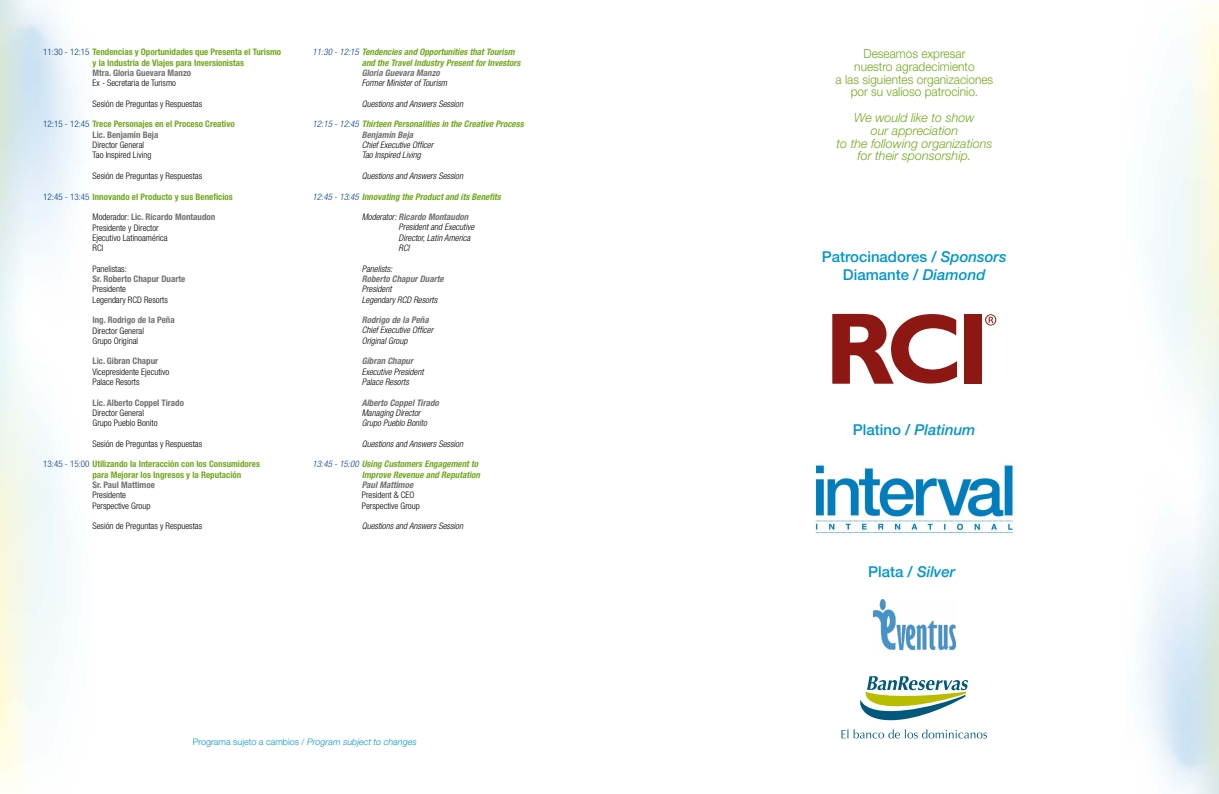
<style>
.page{position:relative;width:1219px;height:794px;background:#fff}
.page>*{position:absolute;margin:0;border:0;box-sizing:border-box;transform-origin:0 0}
.t1{font:500 15px/18px "Helvetica Neue";color:#0095d0;text-align:center}
.t2{font:300 12.5px/12.8px "Helvetica Neue";color:#71a81d;text-align:center;scale:.95 1}
.t3{font:italic 300 12.5px/12.8px "Helvetica Neue";color:#71a81d;text-align:center}
.t4{font:300 condensed 9px/10.3px "Helvetica Neue";color:#000}
.t5{font:italic 300 condensed 9px/10.3px "Helvetica Neue";color:#000}
.t6{font:700 condensed 9px/10.3px "Helvetica Neue";color:#71a81d}
.t7{font:italic 700 condensed 9px/10.3px "Helvetica Neue";color:#71a81d}
.t8{font:700 condensed 9px "Helvetica Neue";color:#707172}
.t9{font:italic 700 condensed 9px "Helvetica Neue";color:#707172}
.t10{font:300 9px "Helvetica Neue";color:#0095d0}
.s1{font-weight:300;color:#003a8d}
.s2{color:#707172}
.s3{font-weight:700;color:#707172}
.s4{font-style:italic}
</style>
<div class="page">
<img style="left:873px;top:599px;width:82px;height:51px">
<svg style="left:841px;top:676px;width:146px;height:62px"></svg>
<svg style="left:985px;top:314px;width:11px;height:11px"></svg>
<svg style="left:832px;top:314px;width:125px;height:70px"></svg>
<div style="left:964px;top:314px;width:17px;height:70px;background:#8c1713"></div>
<img style="left:815px;top:465px;width:199px;height:69px">
<p class="t6" style="left:93px;top:47px;width:190px;text-indent:-49px"><span class="s1">11:30 - 12:15</span> Tendencias y Oportunidades que Presenta el Turismo y la Industria de Viajes para Inversionistas</p>
<p class="t8" style="left:93px;top:67px;width:100px">Mtra. Gloria Guevara Manzo</p>
<p class="t4" style="left:93px;top:78px;width:85px">Ex - Secretaria de Turismo</p>
<p class="t4" style="left:93px;top:98px;width:111px">Sesión de Preguntas y Respuestas</p>
<p class="t6" style="left:93px;top:119px;width:144px;text-indent:-49px"><span class="s1">12:15 - 12:45</span> Trece Personajes en el Proceso Creativo<br><span class="s2">Lic. Benjamín Beja</span></p>
<p class="t4" style="left:93px;top:140px;width:60px">Director General<br>Tao Inspired Living</p>
<p class="t4" style="left:93px;top:171px;width:111px">Sesión de Preguntas y Respuestas</p>
<p class="t6" style="left:43px;top:191px;width:191px"><span class="s1">12:45 - 13:45</span> Innovando el Producto y sus Beneficios</p>
<p class="t4" style="left:92px;top:212px;width:124px">Moderador: <span class="s3">Lic. Ricardo Montaudon<br></span>Presidente y Director<br>Ejecutivo Latinoamérica<br>RCI</p>
<p class="t4" style="left:93px;top:263px;width:36px">Panelistas:</p>
<p class="t8" style="left:93px;top:273px;width:94px">Sr. Roberto Chapur Duarte</p>
<p class="t4" style="left:92px;top:284px;width:77px">Presidente<br>Legendary RCD Resorts</p>
<p class="t8" style="left:93px;top:314px;width:84px">Ing. Rodrigo de la Peña</p>
<p class="t4" style="left:93px;top:325px;width:53px">Director General<br>Grupo Original</p>
<p class="t8" style="left:93px;top:356px;width:67px">Lic. Gibran Chapur</p>
<p class="t4" style="left:93px;top:366px;width:78px">Vicepresidente Ejecutivo<br>Palace Resorts</p>
<p class="t8" style="left:93px;top:397px;width:93px">Lic. Alberto Coppel Tirado</p>
<p class="t4" style="left:93px;top:407px;width:67px">Director General<br>Grupo Pueblo Bonito</p>
<p class="t4" style="left:93px;top:438px;width:111px">Sesión de Preguntas y Respuestas</p>
<p class="t6" style="left:92px;top:459px;width:169px;text-indent:-49px"><span class="s1">13:45 - 15:00</span> Utilizando la Interacción con los Consumidores para Mejorar los Ingresos y la Reputación</p>
<p class="t8" style="left:92px;top:479px;width:64px">Sr. Paul Mattimoe</p>
<p class="t4" style="left:92px;top:490px;width:59px">Presidente<br>Perspective Group</p>
<p class="t4" style="left:92px;top:521px;width:111px">Sesión de Preguntas y Respuestas</p>
<p class="t7" style="left:362px;top:47px;width:160px;text-indent:-49px"><span class="s1">11:30 - 12:15</span> Tendencies and Opportunities that Tourism and the Travel Industry Present for Investors</p>
<p class="t9" style="left:362px;top:67px;width:80px">Gloria Guevara Manzo</p>
<p class="t5" style="left:362px;top:78px;width:87px">Former Minister of Tourism</p>
<p class="t5" style="left:362px;top:98px;width:103px">Questions and Answers Session</p>
<p class="t7" style="left:362px;top:119px;width:163px;text-indent:-49px"><span class="s1">12:15 - 12:45</span> Thirteen Personalities in the Creative Process<br><span class="s2">Benjamín Beja</span></p>
<p class="t5" style="left:362px;top:140px;width:73px">Chief Executive Officer<br>Tao Inspired Living</p>
<p class="t5" style="left:362px;top:170px;width:103px">Questions and Answers Session</p>
<p class="t7" style="left:313px;top:191px;width:190px"><span class="s1">12:45 - 13:45</span> Innovating the Product and its Benefits</p>
<p class="t5" style="left:398px;top:212px;width:77px;text-indent:-37px">Moderator: <span class="s3">Ricardo Montaudon<br></span>President and Executive<br>Director, Latin America<br>RCI</p>
<p class="t5" style="left:362px;top:263px;width:32px">Panelists:</p>
<p class="t9" style="left:362px;top:273px;width:83px">Roberto Chapur Duarte</p>
<p class="t5" style="left:362px;top:284px;width:77px">President<br>Legendary RCD Resorts</p>
<p class="t9" style="left:362px;top:314px;width:68px">Rodrigo de la Peña</p>
<p class="t5" style="left:362px;top:325px;width:73px">Chief Executive Officer<br>Original Group</p>
<p class="t9" style="left:362px;top:356px;width:53px">Gibran Chapur</p>
<p class="t5" style="left:362px;top:366px;width:63px">Executive President<br>Palace Resorts</p>
<p class="t9" style="left:362px;top:397px;width:79px">Alberto Coppel Tirado</p>
<p class="t5" style="left:362px;top:407px;width:67px">Managing Director<br>Grupo Pueblo Bonito</p>
<p class="t5" style="left:362px;top:438px;width:103px">Questions and Answers Session</p>
<p class="t7" style="left:313px;top:459px;width:169px;text-align:right"><span class="s1">13:45 - 15:00</span> Using Customers Engagement to<br>Improve Revenue and Reputation</p>
<p class="t9" style="left:362px;top:479px;width:53px">Paul Mattimoe</p>
<p class="t4" style="left:362px;top:490px;width:59px">President &amp; CEO<br>Perspective Group</p>
<p class="t5" style="left:362px;top:521px;width:103px">Questions and Answers Session</p>
<p class="t10" style="left:193px;top:736px;width:226px">Programa sujeto a cambios / <span class="s4">Program subject to changes</span></p>
<h2 class="t2" style="left:836px;top:47px;width:168px">Deseamos expresar<br>nuestro agradecimiento<br>a las siguientes organizaciones por su valioso patrocinio.</h2>
<h2 class="t3" style="left:836px;top:111px;width:157px">We would like to show<br>our appreciation<br>to the following organizations for their sponsorship.</h2>
<h1 class="t1" style="left:822px;top:248px;width:186px">Patrocinadores / <span class="s4">Sponsors<br></span>Diamante / <span class="s4">Diamond</span></h1>
<h1 class="t1" style="left:853px;top:421px;width:124px">Platino / <span class="s4">Platinum</span></h1>
<h1 class="t1" style="left:868px;top:563px;width:89px">Plata / <span class="s4">Silver</span></h1>
</div>
